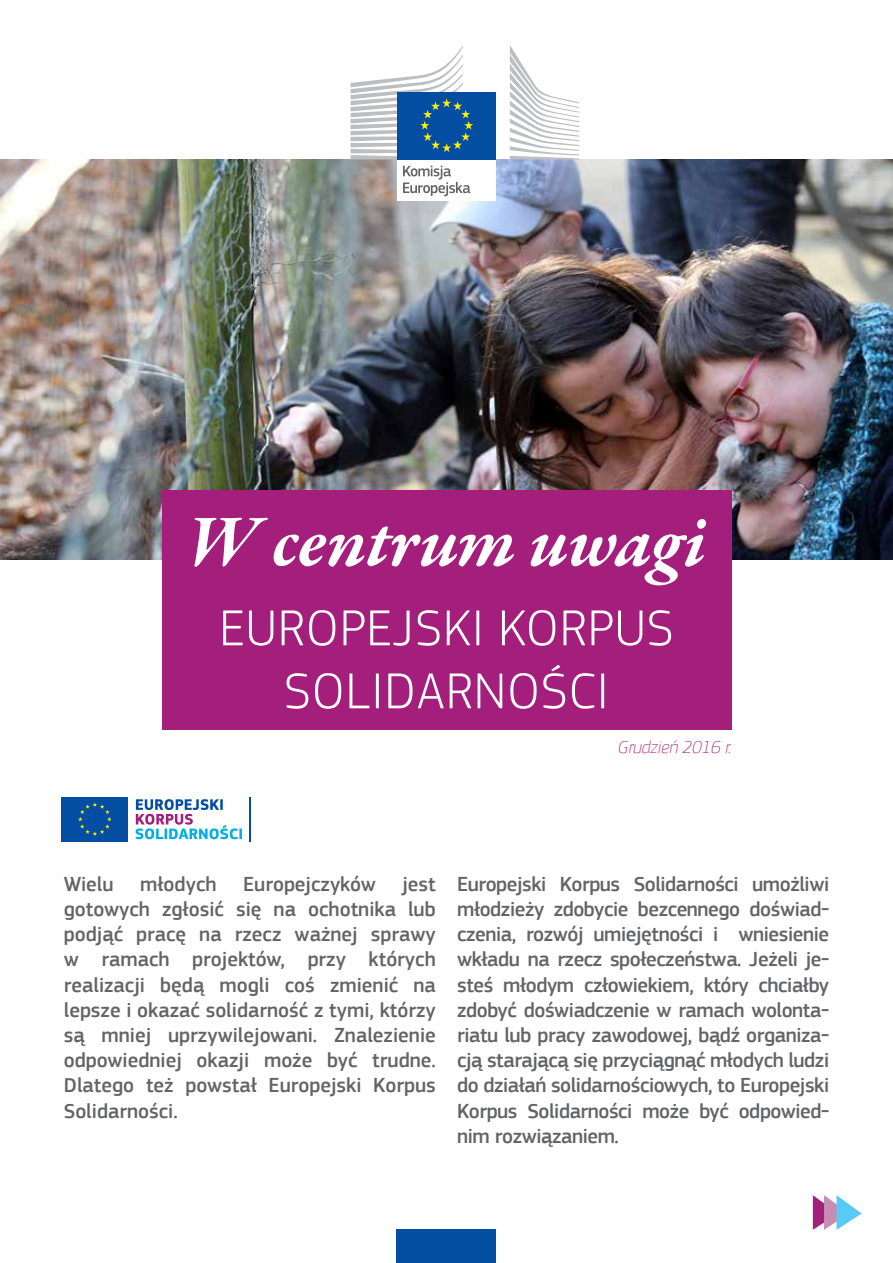
<style>
.page{position:relative;width:893px;height:1263px;background:#fff}
.page>*{position:absolute;margin:0;border:0;box-sizing:border-box;transform-origin:0 0}
.t1{font:italic 700 75px "Garamond Premr Pro";color:#fff}
.t2{font:300 52.5px/63px "EC Square Sans Pro";letter-spacing:.02em;color:#fff;text-align:center}
.Paragraph-16-medium{font:500 21px/25.2px "EC Square Sans Pro";color:#636466;text-align:justify}
.t3{font:italic 100 18px "EC Square Sans Pro";color:#a41f7c}
</style>
<div class="page">
<div style="left:397px;top:1230px;width:99px;height:33px;background:#034ea2"></div>
<img style="left:0;top:159px;width:893px;height:400px">
<div style="left:162px;top:490px;width:569px;height:239px;background:#a41f7c"></div>
<svg style="left:813px;top:1195px;width:49px;height:35px"></svg>
<svg style="left:136px;top:799px;width:106px;height:40px"></svg>
<hr style="left:250px;top:797px;width:1px;height:44px;background:#034ea2">
<div style="left:62px;top:797px;width:66px;height:44px;background:#034ea2"></div>
<svg style="left:78px;top:802px;width:34px;height:34px"></svg>
<div style="left:397px;top:157px;width:99px;height:43px;background:#fff"></div>
<div style="left:397px;top:92px;width:99px;height:67px;background:#034ea2"></div>
<svg style="left:351px;top:45px;width:122px;height:114px"></svg>
<svg style="left:510px;top:45px;width:69px;height:114px"></svg>
<svg style="left:403px;top:166px;width:67px;height:30px"></svg>
<p class="t1" style="left:188px;top:496px;width:519px">W centrum uwagi</p>
<p class="t2" style="left:220px;top:596px;width:455px">EUROPEJSKI KORPUS<br>SOLIDARNOŚCI</p>
<p class="t3" style="left:618px;top:736px;width:115px">Grudzień 2016 r.</p>
<p class="Paragraph-16-medium" style="left:64px;top:872px;width:51px">Wielu</p>
<p class="Paragraph-16-medium" style="left:140px;top:872px;width:78px">młodych</p>
<p class="Paragraph-16-medium" style="left:243px;top:872px;width:134px">Europejczyków</p>
<p class="Paragraph-16-medium" style="left:64px;top:872px;width:374px;text-indent:339px">jest gotowych zgłosić się na ochotnika lub podjąć pracę na rzecz ważnej sprawy w ramach projektów, przy których realizacji będą mogli coś zmienić na lepsze i okazać solidarność z tymi, którzy są mniej uprzywilejowani. Znalezienie odpowiedniej okazji może być trudne.<br>Dlatego też powstał Europejski Korpus Solidarności.</p>
<p class="Paragraph-16-medium" style="left:457px;top:872px;width:374px">Europejski Korpus Solidarności umożliwi młodzieży zdobycie bezcennego doświad&shy;czenia, rozwój umiejętności i wniesienie wkładu na rzecz społeczeństwa. Jeżeli je&shy;steś młodym człowiekiem, który chciałby zdobyć doświadczenie w ramach wolonta&shy;riatu lub pracy zawodowej, bądź organiza&shy;cją starającą się przyciągnąć młodych ludzi do działań solidarnościowych, to Europejski Korpus Solidarności może być odpowied&shy;nim rozwiązaniem.</p>
</div>
